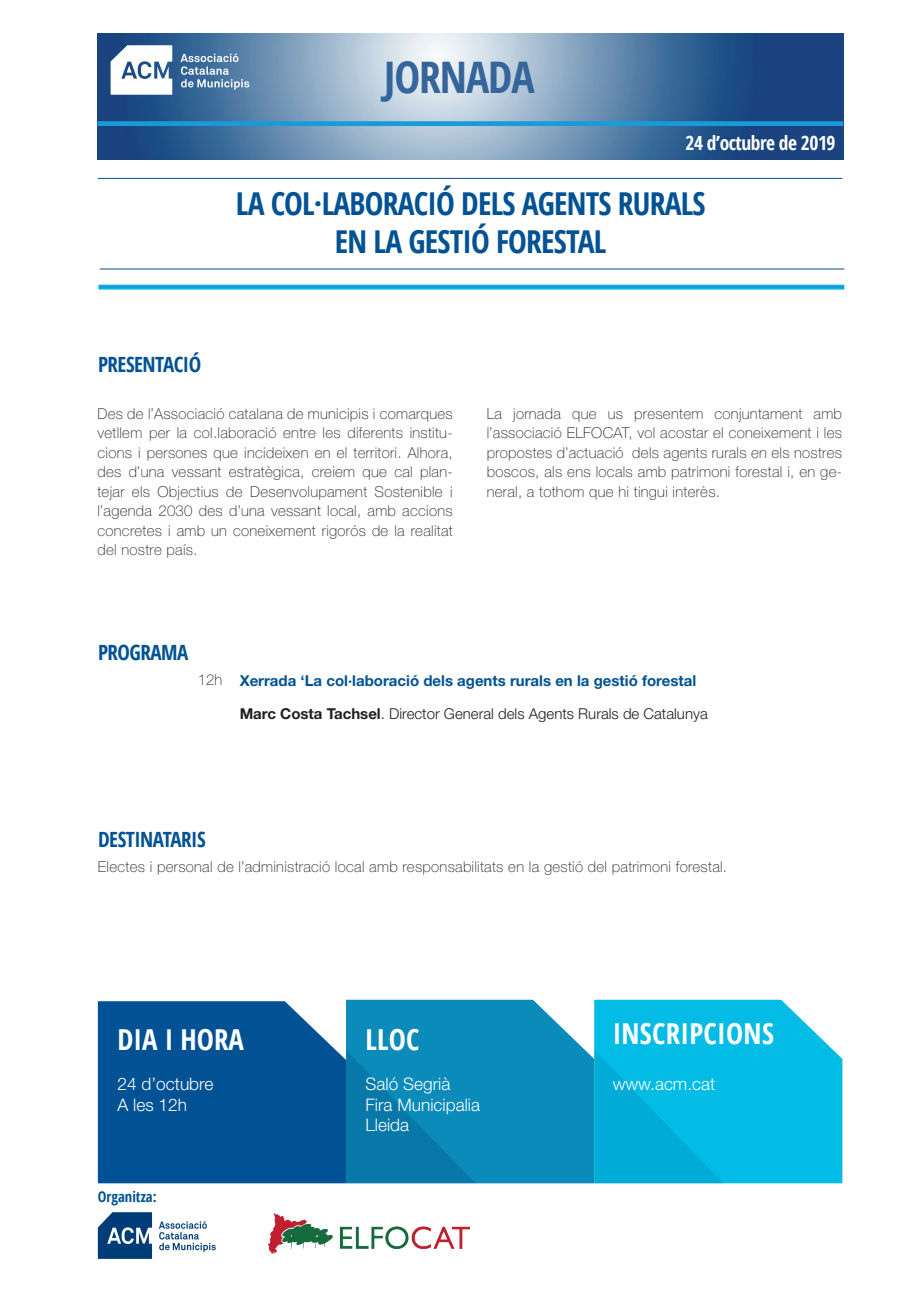
<style>
.page{position:relative;width:919px;height:1289px;background:#fff}
.page>*{position:absolute;margin:0;border:0;box-sizing:border-box;transform-origin:0 0}
.t1{font:700 condensed 43.5px "Open Sans";letter-spacing:-.025em;color:#36659b}
.t2{font:700 condensed 31.5px/37.5px "Open Sans";letter-spacing:-.025em;color:#005294;text-align:center}
.t3{font:700 condensed 28.8px "Open Sans";letter-spacing:.01em;color:#fff}
.t4{font:700 condensed 21px "Open Sans";letter-spacing:-.025em;color:#005294}
.t5{font:700 condensed 19.5px "Open Sans";letter-spacing:-.025em;color:#fff}
.t6{font:300 17.25px/20.2px "Helvetica Neue LT Std";color:#fff}
.t7{font:100 15px/19.5px "Helvetica Neue LT Std";letter-spacing:.02em;color:#231f20;text-align:justify}
.t8{font:700 15px "Helvetica Neue LT Std";color:#005294}
.t9{font:300 15px "Helvetica Neue LT Std";color:#231f20}
.t10{font:700 condensed 14.55px "Open Sans";color:#005294}
.s1{font-weight:100;color:#231f20}
.s2{font-weight:700}
</style>
<div class="page">
<svg style="left:98px;top:999px;width:744px;height:184px;background:#0f8bbc"></svg>
<hr style="left:100px;top:269px;width:744px;height:1px;background:#005294">
<hr style="left:98px;top:178px;width:744px;height:1px;background:#005294">
<img style="left:98px;top:33px;width:745px;height:126px">
<svg style="left:98px;top:1212px;width:54px;height:46px;background:#306191"></svg>
<svg style="left:159px;top:1221px;width:57px;height:30px"></svg>
<svg style="left:180px;top:53px;width:69px;height:37px;background:#6c90b2"></svg>
<svg style="left:111px;top:45px;width:61px;height:50px"></svg>
<svg style="left:98px;top:285px;width:746px;height:4px;background:#0ba5e4"></svg>
<svg style="left:97px;top:121px;width:746px;height:5px;background:#1c99d5"></svg>
<img style="left:269px;top:1213px;width:200px;height:40px">
<h1 class="t1" style="left:384px;top:47px;width:152px">JORNADA</h1>
<h3 class="t5" style="left:685px;top:129px;width:151px">24 d’octubre de 2019</h3>
<h2 class="t2" style="left:236px;top:184px;width:471px">LA COL·LABORACIÓ DELS AGENTS RURALS<br>EN LA GESTIÓ FORESTAL</h2>
<h3 class="t4" style="left:98px;top:349px;width:105px">PRESENTACIÓ</h3>
<p class="t7" style="left:97px;top:403px;width:357px">Des de l’Associació catalana de municipis i comarques vetllem per la col.laboració entre les diferents institu&shy;cions i persones que incideixen en el territori. Alhora, des d’una vessant estratègica, creiem que cal plan&shy;tejar els Objectius de Desenvolupament Sostenible i l’agenda 2030 des d’una vessant local, amb accions concretes i amb un coneixement rigorós de la realitat del nostre país.</p>
<p class="t7" style="left:486px;top:403px;width:357px">La jornada que us presentem conjuntament amb l’associació ELFOCAT, vol acostar el coneixement i les propostes d’actuació dels agents rurals en els nostres boscos, als ens locals amb patrimoni forestal i, en ge&shy;neral, a tothom que hi tingui interès.</p>
<h3 class="t4" style="left:98px;top:638px;width:92px">PROGRAMA</h3>
<p class="t8" style="left:198px;top:671px;width:500px"><span class="s1">12h</span> Xerrada ‘La col·laboració dels agents rurals en la gestió forestal</p>
<p class="t9" style="left:240px;top:705px;width:469px"><span class="s2">Marc Costa Tachsel</span>. Director General dels Agents Rurals de Catalunya</p>
<h3 class="t4" style="left:98px;top:825px;width:109px">DESTINATARIS</h3>
<p class="t7" style="left:98px;top:856px;width:630px">Electes i personal de l’administració local amb responsabilitats en la gestió del patrimoni forestal.</p>
<h3 class="t3" style="left:117px;top:1019px;width:128px">DIA I HORA</h3>
<p class="t6" style="left:117px;top:1073px;width:97px">24 d’octubre<br>A les 12h</p>
<p class="t10" style="left:98px;top:1186px;width:60px">Organitza:</p>
<h3 class="t3" style="left:365px;top:1019px;width:55px">LLOC</h3>
<p class="t6" style="left:365px;top:1073px;width:116px">Saló Segrià<br>Fira Municipalia<br>Lleida</p>
<h3 class="t3" style="left:612px;top:1013px;width:163px">INSCRIPCIONS</h3>
<p class="t6" style="left:612px;top:1073px;width:104px">www.acm.cat</p>
</div>
